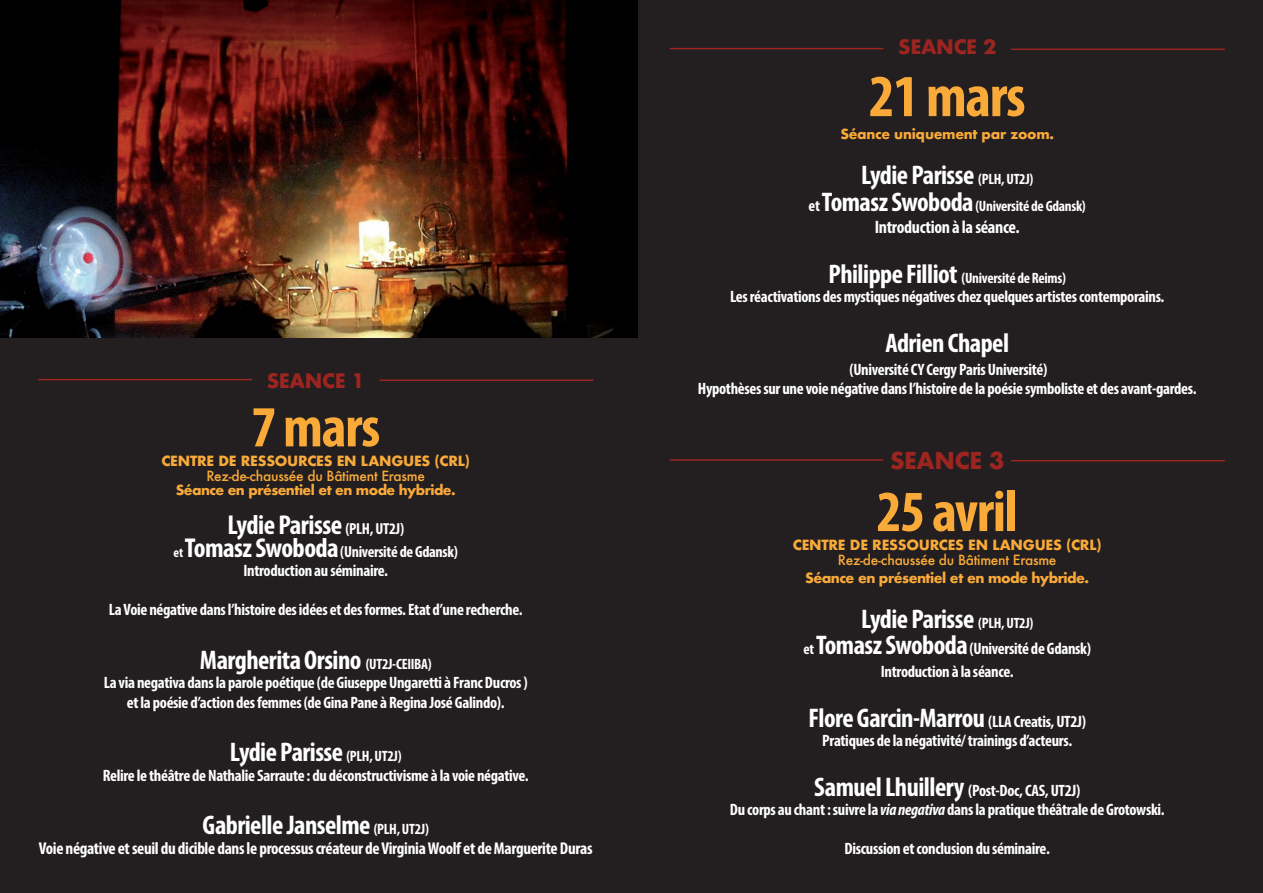
<style>
.page{position:relative;width:1263px;height:893px;background:#231f20}
.page>*{position:absolute;margin:0;border:0;box-sizing:border-box;transform-origin:0 0}
.t1{font:700 condensed 60px "Myriad Pro";letter-spacing:-.02em;color:#faaa39}
.t2{font:700 condensed 58.5px "Myriad Pro";letter-spacing:-.02em;color:#faaa39}
.t3{font:700 condensed 27.45px "Myriad Pro";letter-spacing:-.02em;color:#fff}
.t4{font:700 condensed 27px "Myriad Pro";letter-spacing:-.02em;color:#fff}
.t5{font:700 22.65px "Futura";letter-spacing:-.02em;color:#9c2520}
.t6{font:700 19.35px "Futura";letter-spacing:-.02em;color:#9c2520}
.t7{font:700 condensed 18px "Myriad Pro";letter-spacing:-.02em;color:#fff}
.t8{font:700 condensed 17.1px "Myriad Pro";letter-spacing:-.02em;color:#fff}
.t9{font:700 condensed 16.5px "Myriad Pro";letter-spacing:-.02em;color:#fff}
.t10{font:700 condensed 16.05px "Myriad Pro";letter-spacing:-.02em;color:#fff}
.t11{font:700 condensed 15px "Myriad Pro";letter-spacing:-.02em;color:#fff}
.t12{font:700 13.65px "Futura";letter-spacing:-.02em;color:#faaa39}
.t13{font:500 13.65px "Futura";letter-spacing:-.02em;color:#faaa39}
.t14{font:700 13.65px "Futura";letter-spacing:-.04em;color:#faaa39}
.t15{font:700 13.5px "Futura";letter-spacing:-.04em;color:#faaa39}
.t16{font:700 13.5px "Futura";letter-spacing:-.02em;color:#faaa39}
.s1{font-size:16.05px}
.s2{font-size:13.5px}
.s3{font-size:27.45px}
.s4{font-size:15px}
.s5{font-size:27px}
.s6{font-size:16.5px}
.s7{font-style:italic}
</style>
<div class="page">
<img style="left:0;top:0;width:637px;height:337px">
<hr style="left:38px;top:379px;width:214px;height:1px;background:#9c2520">
<hr style="left:379px;top:379px;width:214px;height:2px;background:#9c2520">
<hr style="left:670px;top:48px;width:213px;height:1px;background:#9c2520">
<hr style="left:1011px;top:49px;width:214px;height:1px;background:#9c2520">
<hr style="left:670px;top:459px;width:213px;height:2px;background:#9c2520">
<hr style="left:1011px;top:460px;width:214px;height:1px;background:#9c2520">
<p class="t6" style="left:267px;top:367px;width:100px">SEANCE 1</p>
<p class="t2" style="left:251px;top:390px;width:130px">7 mars</p>
<p class="t12" style="left:161px;top:451px;width:310px">CENTRE DE RESSOURCES EN LANGUES (CRL)</p>
<p class="t13" style="left:206px;top:466px;width:220px">Rez-de-chaussée du Bâtiment Erasme</p>
<p class="t15" style="left:176px;top:481px;width:281px">Séance en présentiel et en mode hybride.</p>
<p class="t3" style="left:227px;top:508px;width:178px">Lydie Parisse <span class="s1">(PLH, UT2J)</span></p>
<p class="t10" style="left:174px;top:542px;width:286px"><span class="s2">et</span><span class="s3">Tomasz Swoboda</span>(Université de Gdansk)</p>
<p class="t9" style="left:243px;top:561px;width:146px">Introduction au séminaire.</p>
<p class="t9" style="left:109px;top:599px;width:415px">La Voie négative dans l’histoire des idées et des formes. Etat d’une recherche.</p>
<p class="t4" style="left:200px;top:643px;width:233px">Margherita Orsino <span class="s4">(UT2J-CEIIBA)</span></p>
<p class="t9" style="left:104px;top:672px;width:426px">La via negativa dans la parole poétique (de Giuseppe Ungaretti à Franc Ducros )</p>
<p class="t9" style="left:127px;top:692px;width:379px">et la poésie d’action des femmes (de Gina Pane à Regina José Galindo).</p>
<p class="t4" style="left:230px;top:735px;width:173px">Lydie Parisse <span class="s4">(PLH, UT2J)</span></p>
<p class="t9" style="left:103px;top:765px;width:427px">Relire le théâtre de Nathalie Sarraute : du déconstructivisme à la voie négative.</p>
<p class="t4" style="left:203px;top:808px;width:228px">Gabrielle Janselme <span class="s4">(PLH, UT2J)</span></p>
<p class="t8" style="left:39px;top:837px;width:555px">Voie négative et seuil du dicible dans le processus créateur de Virginia Woolf et de Marguerite Duras</p>
<p class="t6" style="left:898px;top:33px;width:100px">SEANCE 2</p>
<p class="t1" style="left:869px;top:59px;width:158px">21 mars</p>
<p class="t16" style="left:840px;top:124px;width:215px">Séance uniquement par zoom.</p>
<p class="t4" style="left:861px;top:158px;width:174px">Lydie Parisse <span class="s4">(PLH, UT2J)</span></p>
<p class="t11" style="left:809px;top:196px;width:279px"><span class="s1">et</span> <span class="s5">Tomasz Swoboda</span>(Université de Gdansk)</p>
<p class="t7" style="left:875px;top:216px;width:147px">Introduction à la séance.</p>
<p class="t11" style="left:828px;top:269px;width:239px"><span class="s5">Philippe Filliot</span> (Université de Reims)</p>
<p class="t9" style="left:730px;top:287px;width:436px">Les réactivations des mystiques négatives chez quelques artistes contemporains.</p>
<p class="t4" style="left:885px;top:326px;width:125px">Adrien Chapel</p>
<p class="t9" style="left:849px;top:359px;width:199px">(Université CY Cergy Paris Université)</p>
<p class="t9" style="left:698px;top:378px;width:500px">Hypothèses sur une voie négative dans l’histoire de la poésie symboliste et des avant-gardes.</p>
<p class="t5" style="left:890px;top:444px;width:116px">SEANCE 3</p>
<p class="t2" style="left:876px;top:475px;width:143px">25 avril</p>
<p class="t12" style="left:793px;top:535px;width:310px">CENTRE DE RESSOURCES EN LANGUES (CRL)</p>
<p class="t13" style="left:838px;top:551px;width:220px">Rez-de-chaussée du Bâtiment Erasme</p>
<p class="t14" style="left:805px;top:568px;width:285px">Séance en présentiel et en mode hybride.</p>
<p class="t4" style="left:861px;top:602px;width:174px">Lydie Parisse <span class="s4">(PLH, UT2J)</span></p>
<p class="t9" style="left:803px;top:639px;width:289px"><span class="s4">et</span><span class="s5">Tomasz Swoboda</span>(Université de Gdansk)</p>
<p class="t9" style="left:881px;top:661px;width:134px">Introduction à la séance.</p>
<p class="t4" style="left:808px;top:701px;width:279px">Flore Garcin-Marrou <span class="s6">(LLA Creatis, UT2J)</span></p>
<p class="t9" style="left:822px;top:730px;width:251px">Pratiques de la négativité/ trainings d’acteurs.</p>
<p class="t9" style="left:814px;top:780px;width:268px"><span class="s5">Samuel Lhuillery</span> (Post-Doc, CAS, UT2J)</p>
<p class="t9" style="left:730px;top:799px;width:436px">Du corps au chant : suivre la <span class="s7">via negativa</span> dans la pratique théâtrale de Grotowski.</p>
<p class="t9" style="left:844px;top:838px;width:207px">Discussion et conclusion du séminaire.</p>
</div>
